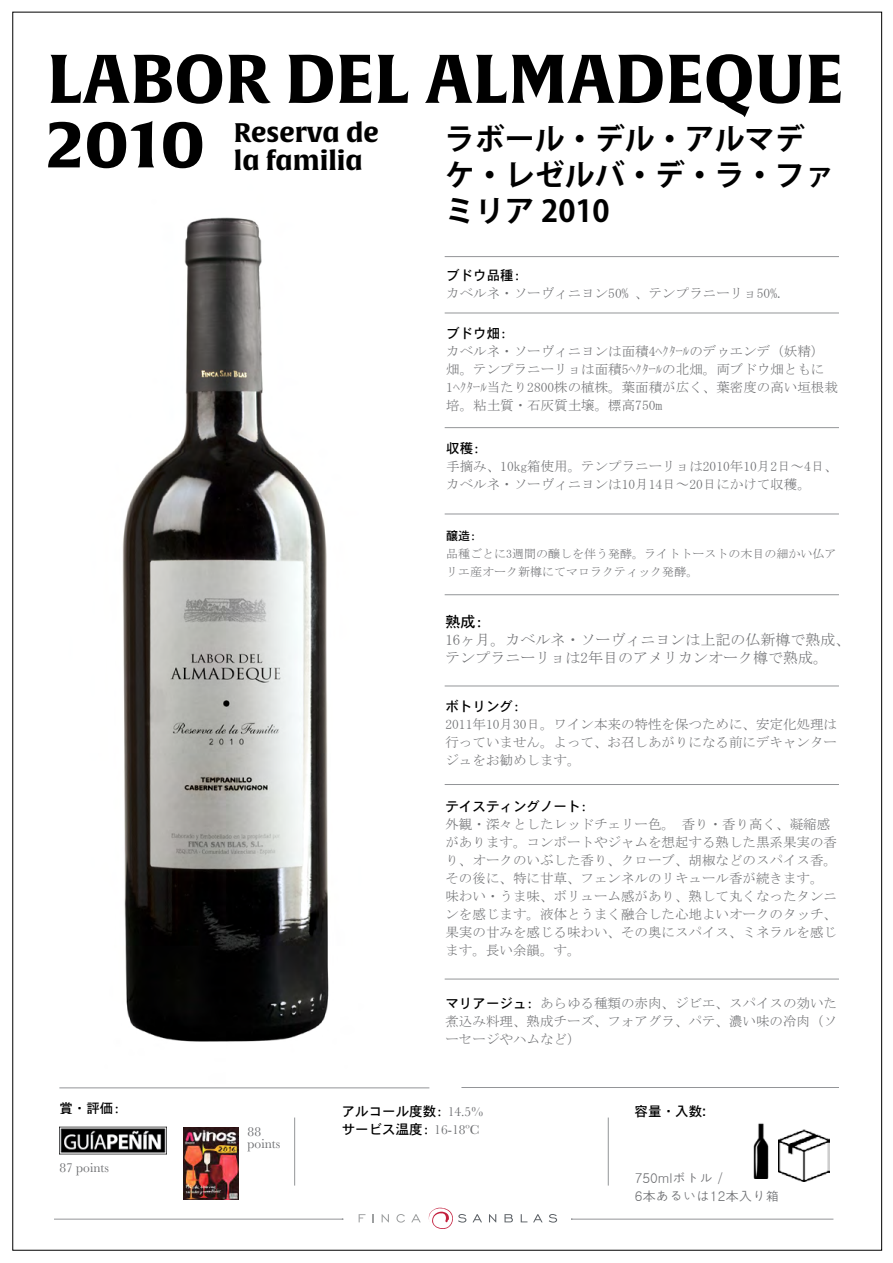
<style>
.page{position:relative;width:893px;height:1263px;background:#fff}
.page>*{position:absolute;margin:0;border:0;box-sizing:border-box;transform-origin:0 0}
.t1{font:700 67.5px "Alverata Informal";color:#000}
.t2{font:700 30px/36px "Adobe Gothic Std";color:#000}
.t3{font:700 26.4px/27.8px "Alverata Informal";color:#000}
.t4{font:15px/18px "MS Mincho";color:#6d6e71}
.t5{font:15px "Osaka Mono";color:#000}
.t6{font:13.5px/18px "MS Mincho";color:#6d6e71}
.t7{font:13.5px/18px "Osaka Mono";color:#000}
.t8{font:13.5px/18px "Gulim";color:#6d6e71}
.t9{font:13.5px "Osaka";color:#000}
.t10{font:13.5px/12px "Baskerville";color:#6d6e71}
.t11{font:12px/18px "MS Mincho";color:#6d6e71}
.t12{font:12px "Osaka Mono";color:#000}
.s1{font-family:"Osaka Mono"}
.s2{font-family:"Osaka Mono";color:#000}
.s3{font-family:"Baskerville";color:#6d6e71}
</style>
<div class="page">
<img style="left:59px;top:217px;width:357px;height:872px">
<hr style="left:571px;top:1219px;width:262px;height:1px;background:#939598">
<hr style="left:54px;top:1219px;width:289px;height:1px;background:#939598">
<hr style="left:445px;top:313px;width:394px;height:1px;background:#939598">
<hr style="left:445px;top:427px;width:394px;height:1px;background:#939598">
<hr style="left:445px;top:256px;width:394px;height:1px;background:#939598">
<hr style="left:445px;top:594px;width:394px;height:1px;background:#939598">
<hr style="left:445px;top:686px;width:394px;height:1px;background:#939598">
<hr style="left:445px;top:514px;width:394px;height:1px;background:#939598">
<hr style="left:445px;top:784px;width:394px;height:1px;background:#939598">
<hr style="left:445px;top:979px;width:394px;height:1px;background:#939598">
<hr style="left:461px;top:1087px;width:378px;height:1px;background:#939598">
<hr style="left:59px;top:1087px;width:370px;height:1px;background:#939598">
<svg style="left:359px;top:1214px;width:6px;height:8px"></svg>
<svg style="left:382px;top:1214px;width:7px;height:8px"></svg>
<svg style="left:396px;top:1214px;width:9px;height:8px"></svg>
<svg style="left:411px;top:1214px;width:10px;height:8px"></svg>
<svg style="left:473px;top:1214px;width:9px;height:8px"></svg>
<svg style="left:489px;top:1214px;width:7px;height:8px"></svg>
<svg style="left:504px;top:1214px;width:9px;height:8px"></svg>
<svg style="left:521px;top:1214px;width:6px;height:8px"></svg>
<svg style="left:533px;top:1214px;width:10px;height:8px"></svg>
<svg style="left:549px;top:1214px;width:8px;height:8px"></svg>
<svg style="left:428px;top:1207px;width:38px;height:22px"></svg>
<hr style="left:294px;top:1117px;width:1px;height:68px;background:#939598">
<hr style="left:608px;top:1117px;width:1px;height:68px;background:#939598">
<img style="left:753px;top:1123px;width:16px;height:55px">
<img style="left:778px;top:1129px;width:51px;height:53px">
<img style="left:59px;top:1126px;width:107px;height:29px">
<img style="left:183px;top:1127px;width:56px;height:72px">
<h1 class="t1" style="left:47px;top:37px;width:798px">Labor del almadeque</h1>
<h1 class="t1" style="left:47px;top:101px;width:160px">2010</h1>
<h3 class="t3" style="left:234px;top:119px;width:146px">Reserva de la familia</h3>
<h2 class="t2" style="left:445px;top:122px;width:392px">ラボール・デル・アルマデケ・レゼルバ・デ・ラ・ファミリア 2010</h2>
<p class="t7" style="left:446px;top:266px;width:76px">ブドウ品種:</p>
<p class="t6" style="left:446px;top:284px;width:339px">カベルネ・ソーヴィニヨン50% 、テンプラニーリョ50%.</p>
<p class="t7" style="left:446px;top:325px;width:62px">ブドウ畑:</p>
<p class="t6" style="left:446px;top:342px;width:393px">カベルネ・ソーヴィニヨンは面積4ﾍｸﾀｰﾙのデゥエンデ（妖精）畑。テンプラニーリョは面積5ﾍｸﾀｰﾙの北畑。両ブドウ畑ともに<br>1ﾍｸﾀｰﾙ当たり2800株の植株。葉面積が広く、葉密度の高い垣根栽培。粘土質・石灰質土壌。標高750m</p>
<p class="t7" style="left:446px;top:439px;width:35px">収穫:</p>
<p class="t6" style="left:446px;top:457px;width:393px">手摘み、10kg箱使用。テンプラニーリョは2010年10月2日～4日、カベルネ・ソーヴィニヨンは10月14日～20日にかけて収穫。</p>
<p class="t12" style="left:446px;top:529px;width:31px">醸造:</p>
<p class="t11" style="left:446px;top:544px;width:392px">品種ごとに3週間の醸しを伴う発酵。ライトトーストの木目の細かい仏アリエ産オーク新樽にてマロラクティック発酵。</p>
<p class="t5" style="left:445px;top:614px;width:39px">熟成:</p>
<p class="t4" style="left:445px;top:631px;width:406px">16ヶ月。カベルネ・ソーヴィニヨンは上記の仏新樽で熟成、テンプラニーリョは2年目のアメリカンオーク樽で熟成。</p>
<p class="t7" style="left:445px;top:698px;width:76px">ボトリング:</p>
<p class="t6" style="left:445px;top:715px;width:393px;text-align:justify">2011年10月30日。ワイン本来の特性を保つために、安定化処理は行っていません。よって、お召しあがりになる前にデキャンタージュをお勧めします。</p>
<p class="t9" style="left:445px;top:797px;width:143px">テイスティングノート<span class="s1">:</span></p>
<p class="t6" style="left:445px;top:815px;width:393px">外観・深々としたレッドチェリー色。 香り・香り高く、凝縮感があります。コンポートやジャムを想起する熟した黒系果実の香り、オークのいぶした香り、クローブ、胡椒などのスパイス香。その後に、特に甘草、フェンネルのリキュール香が続きます。味わい・うま味、ボリューム感があり、熟して丸くなったタンニンを感じます。液体とうまく融合した心地よいオークのタッチ、果実の甘みを感じる味わい、その奥にスパイス、ミネラルを感じます。長い余韻。す。</p>
<p class="t6" style="left:445px;top:994px;width:393px;text-align:justify"><span class="s2">マリアージュ:</span> あらゆる種類の赤肉、ジビエ、スパイスの効いた煮込み料理、熟成チーズ、フォアグラ、パテ、濃い味の冷肉（ソーセージやハムなど）</p>
<p class="t7" style="left:59px;top:1100px;width:62px">賞・評価:</p>
<p class="t9" style="left:635px;top:1102px;width:73px">容量・入数:</p>
<p class="t7" style="left:342px;top:1102px;width:143px">アルコール度数: <span class="s3">14.5%</span>サービス温度: <span class="s3">16-18ºC</span></p>
<p class="t10" style="left:248px;top:1126px;width:34px">88 points</p>
<p class="t10" style="left:59px;top:1162px;width:51px">87 points</p>
<p class="t8" style="left:635px;top:1169px;width:146px">750mlボトル /<br>6本あるいは12本入り箱</p>
</div>
